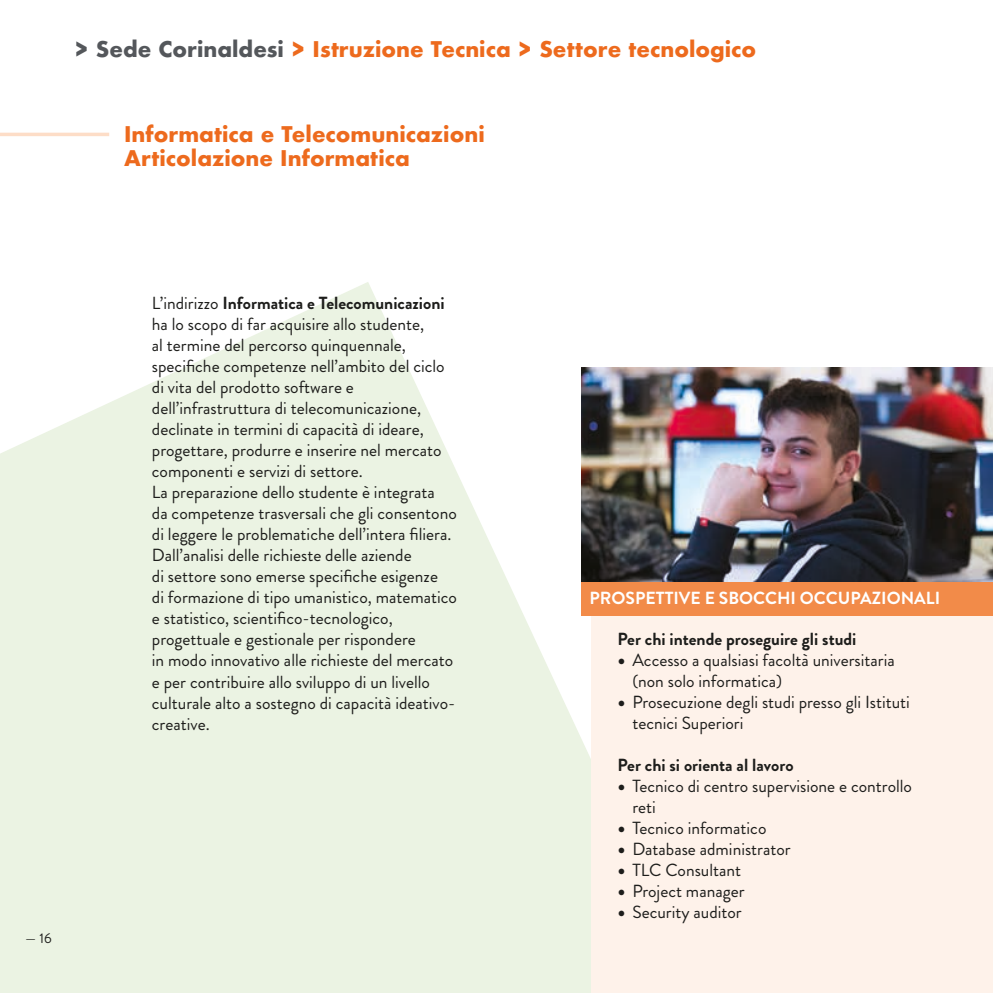
<style>
.page{position:relative;width:993px;height:993px;background:#fff}
.page>*{position:absolute;margin:0;border:0;box-sizing:border-box;transform-origin:0 0}
.t1{font:700 21px/24.5px "Futura";color:#ed6a1d}
.t2{font:17.5px/21px "Brandon Grotesque";color:#1d1d1b}
.t3{font:700 17.5px "Brandon Grotesque";color:#1d1d1b}
.t4{font:700 17.5px "Brandon Grotesque";color:#fff}
.t5{font:14px "Brandon Grotesque";color:#1d1d1b}
.s1{color:#54575b}
.s2{font-weight:700}
.s3{font-family:"Minion Pro";font-size:21px}
</style>
<div class="page">
<svg style="left:0;top:282px;width:591px;height:710px;fill:#ebf3e3"></svg>
<div style="left:591px;top:612px;width:401px;height:380px;background:#fef2ea"></div>
<div style="left:581px;top:581px;width:411px;height:34px;background:#f28b49"></div>
<img style="left:581px;top:367px;width:411px;height:214px">
<hr style="left:0;top:133px;width:109px;height:3px;background:#fdddc7">
<p class="t1" style="left:74px;top:37px;width:683px"><span class="s1">&gt; Sede Corinaldesi</span> &gt; Istruzione Tecnica &gt; Settore tecnologico</p>
<p class="t1" style="left:124px;top:121px;width:362px">Informatica e Telecomunicazioni<br>Articolazione Informatica</p>
<p class="t5" style="left:25px;top:928px;width:28px">— 16</p>
<p class="t2" style="left:152px;top:293px;width:306px">L’indirizzo <span class="s2">Informatica e Telecomunicazioni </span>ha lo scopo di far acquisire allo studente,<br>al termine del percorso quinquennale, specifiche competenze nell’ambito del ciclo di vita del prodotto software e dell’infrastruttura di telecomunicazione, declinate in termini di capacità di ideare, progettare, produrre e inserire nel mercato componenti e servizi di settore.<br>La preparazione dello studente è integrata<br>da competenze trasversali che gli consentono di leggere le problematiche dell’intera filiera.<br>Dall’analisi delle richieste delle aziende<br>di settore sono emerse specifiche esigenze<br>di formazione di tipo umanistico, matematico e statistico, scientifico-tecnologico, progettuale e gestionale per rispondere<br>in modo innovativo alle richieste del mercato e per contribuire allo sviluppo di un livello culturale alto a sostegno di capacità ideativo&shy;creative.</p>
<p class="t4" style="left:589px;top:585px;width:352px">PROSPETTIVE E SBOCCHI OCCUPAZIONALI</p>
<p class="t3" style="left:617px;top:626px;width:240px">Per chi intende proseguire gli studi</p>
<p class="t2" style="left:632px;top:649px;width:264px;text-indent:-15px"><span class="s3">•</span> Accesso a qualsiasi facoltà universitaria (non solo informatica)</p>
<p class="t2" style="left:632px;top:691px;width:279px;text-indent:-15px"><span class="s3">•</span> Prosecuzione degli studi presso gli Istituti tecnici Superiori</p>
<p class="t3" style="left:617px;top:752px;width:177px">Per chi si orienta al lavoro</p>
<p class="t2" style="left:632px;top:775px;width:281px;text-indent:-15px"><span class="s3">•</span> Tecnico di centro supervisione e controllo reti</p>
<p class="t2" style="left:617px;top:817px;width:150px"><span class="s3">•</span> Tecnico informatico</p>
<p class="t2" style="left:617px;top:838px;width:175px"><span class="s3">•</span> Database administrator</p>
<p class="t2" style="left:617px;top:859px;width:125px"><span class="s3">•</span> TLC Consultant</p>
<p class="t2" style="left:617px;top:880px;width:129px"><span class="s3">•</span> Project manager</p>
<p class="t2" style="left:617px;top:901px;width:126px"><span class="s3">•</span> Security auditor</p>
</div>
